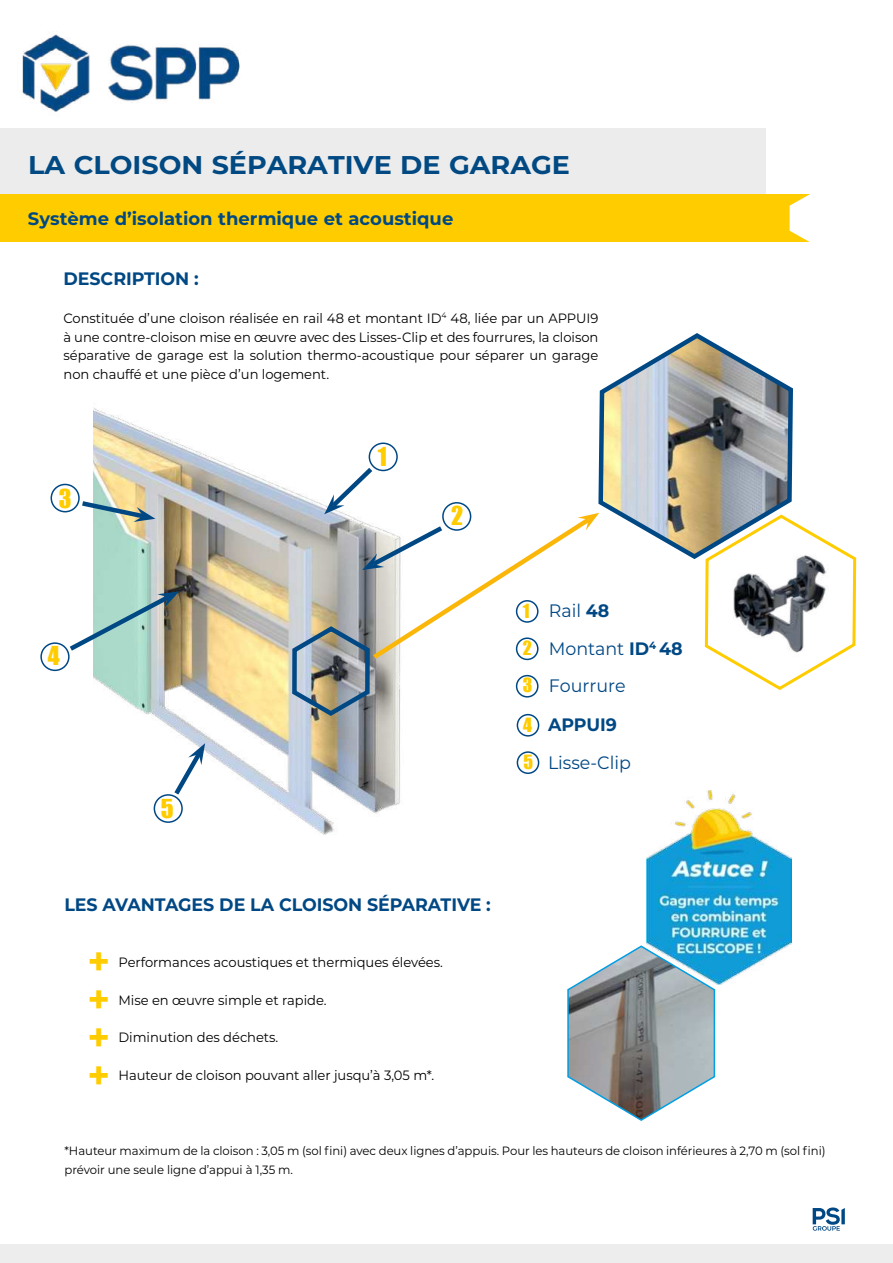
<style>
.page{position:relative;width:893px;height:1263px;background:#fff}
.page>*{position:absolute;margin:0;border:0;box-sizing:border-box;transform-origin:0 0}
.t1{font:700 39px/38px "Montserrat";color:#fc0;text-align:justify}
.t2{font:700 25.65px "Montserrat";color:#004982;scale:1.05 1}
.t3{font:24px "Impact";color:#fc0}
.t4{font:700 18px "Montserrat";letter-spacing:-.005em;color:#004884}
.t5{font:700 18px "Montserrat";color:#004982}
.t6{font:18px/37.5px "Montserrat";letter-spacing:-.005em;color:#004884}
.t7{font:18px/37.2px "Impact";color:#fc0}
.t8{font:13.5px/18.8px "Montserrat";letter-spacing:-.005em;color:#000;text-align:justify}
.t9{font:12px/18.8px "Montserrat";letter-spacing:-.005em;color:#000}
.s1{font-weight:700}
</style>
<div class="page">
<img style="left:94px;top:408px;width:306px;height:427px">
<img style="left:22px;top:34px;width:218px;height:78px">
<div style="left:0;top:128px;width:766px;height:66px;background:#ececec"></div>
<svg style="left:813px;top:1207px;width:32px;height:24px"></svg>
<div style="left:517px;top:714px;width:22px;height:23px;border:2px solid #004884;border-radius:50%"></div>
<div style="left:517px;top:751px;width:22px;height:23px;border:2px solid #004884;border-radius:50%"></div>
<svg style="left:65px;top:591px;width:114px;height:64px"></svg>
<svg style="left:77px;top:498px;width:78px;height:24px"></svg>
<svg style="left:170px;top:743px;width:35px;height:56px"></svg>
<svg style="left:290px;top:336px;width:567px;height:382px"></svg>
<div style="left:40px;top:642px;width:30px;height:29px;border:2px solid #004884;border-radius:50%"></div>
<div style="left:154px;top:794px;width:29px;height:29px;border:2px solid #004884;border-radius:50%"></div>
<div style="left:51px;top:484px;width:29px;height:28px;border:2px solid #004884;border-radius:50%"></div>
<div style="left:442px;top:502px;width:29px;height:29px;border:2px solid #004884;border-radius:50%"></div>
<div style="left:0;top:1245px;width:893px;height:18px;background:#eeeded"></div>
<div style="left:0;top:194px;width:812px;height:47px;background:#fc0"></div>
<svg style="left:790px;top:194px;width:22px;height:48px"></svg>
<img style="left:646px;top:790px;width:146px;height:194px">
<svg style="left:567px;top:944px;width:149px;height:177px"></svg>
<h2 class="t2" style="left:28px;top:151px;width:517px">LA CLOISON SÉPARATIVE DE GARAGE</h2>
<h3 class="t5" style="left:28px;top:208px;width:427px">Système d’isolation thermique et acoustique</h3>
<h3 class="t4" style="left:63px;top:269px;width:137px">DESCRIPTION :</h3>
<p class="t8" style="left:63px;top:309px;width:536px">Constituée d’une cloison réalisée en rail 48 et montant ID<sup>4</sup> 48, liée par un APPUI9 à une contre-cloison mise en œuvre avec des Lisses-Clip et des fourrures, la cloison séparative de garage est la solution thermo-acoustique pour séparer un garage non chauffé et une pièce d’un logement.</p>
<h3 class="t3" style="left:59px;top:485px;width:14px">3</h3>
<h3 class="t3" style="left:48px;top:643px;width:13px">4</h3>
<h3 class="t3" style="left:161px;top:796px;width:14px">5</h3>
<h3 class="t3" style="left:378px;top:444px;width:11px">1</h3>
<h3 class="t3" style="left:451px;top:503px;width:14px">2</h3>
<h3 class="t4" style="left:64px;top:895px;width:428px">LES AVANTAGES DE LA CLOISON SÉPARATIVE :</h3>
<h1 class="t1" style="left:87px;top:942px;width:24px">+</h1>
<h1 class="t1" style="left:87px;top:980px;width:24px">+ + +</h1>
<p class="t8" style="left:118px;top:953px;width:326px">Performances acoustiques et thermiques élevées.</p>
<p class="t8" style="left:118px;top:991px;width:210px">Mise en œuvre simple et rapide.</p>
<p class="t8" style="left:118px;top:1028px;width:161px">Diminution des déchets.</p>
<p class="t8" style="left:118px;top:1066px;width:317px">Hauteur de cloison pouvant aller jusqu’à 3,05 m*.</p>
<h3 class="t7" style="left:523px;top:593px;width:11px">1<br>2<br>3</h3>
<h3 class="t7" style="left:523px;top:706px;width:11px;line-height:37.8px">4<br>5</h3>
<h3 class="t6" style="left:549px;top:593px;width:135px">Rail <span class="s1">48<br></span>Montant <span class="s1">ID</span><sup>4</sup> <span class="s1">48<br></span>Fourrure</h3>
<h3 class="t4" style="left:548px;top:715px;width:70px">APPUI9</h3>
<h3 class="t6" style="left:548px;top:744px;width:84px">Lisse-Clip</h3>
<p class="t9" style="left:64px;top:1141px;width:763px">*Hauteur maximum de la cloison : 3,05 m (sol fini) avec deux lignes d’appuis. Pour les hauteurs de cloison inférieures à 2,70 m (sol fini) prévoir une seule ligne d’appui à 1,35 m.</p>
</div>
